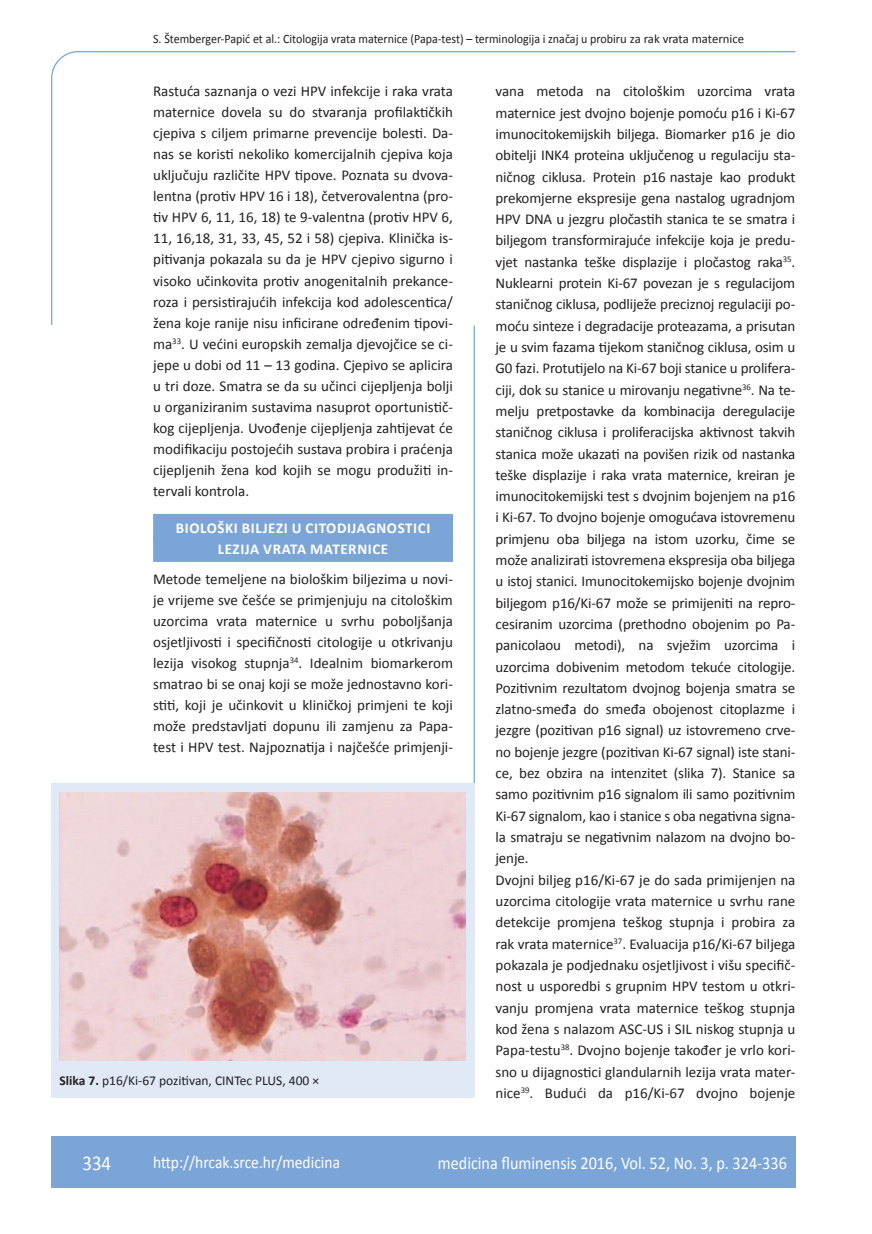
<style>
.page{position:relative;width:872px;height:1234px;background:#fff}
.page>*{position:absolute;margin:0;border:0;box-sizing:border-box;transform-origin:0 0}
.t1{font:21px "Calibri";color:#fff;scale:.9 1}
.t2{font:18px "Calibri";color:#fff;scale:.9 1}
.t3{font:17.25px "Calibri";color:#fff;scale:.9 1}
.t4{font:15px/21.3px "Calibri";letter-spacing:-.01em;color:#231f20;text-align:justify}
.t5{font:700 15px/21px "Calibri";letter-spacing:.04em;color:#fff;text-align:center}
.t6{font:13.5px "Calibri";color:#231f20}
.t7{font:12.75px "Calibri";color:#231f20;scale:.94 1}
.s1{font-weight:700}
</style>
<div class="page">
<svg style="left:51px;top:51px;width:745px;height:274px"></svg>
<hr style="left:473px;top:325px;width:2px;height:457px;background:#7ca5d7">
<div style="left:51px;top:1135px;width:744px;height:51px;background:#7ca5d7"></div>
<div style="left:153px;top:514px;width:300px;height:27px;background:#7ca5d7"></div>
<div style="left:153px;top:535px;width:300px;height:27px;background:#7ca5d7"></div>
<div style="left:51px;top:783px;width:423px;height:314px;background:#e1e9f6"></div>
<img style="left:60px;top:792px;width:405px;height:267px">
<p class="t7" style="left:153px;top:30px;width:630px">S. Štemberger-Papić et al.: Citologija vrata maternice (Papa-test) – terminologija i značaj u probiru za rak vrata maternice</p>
<p class="t4" style="left:153px;top:80px;width:301px">Rastuća saznanja o vezi HPV infekcije i raka vrata maternice dovela su do stvaranja profilaktičkih cjepiva s ciljem primarne prevencije bolesti. Da&shy;nas se koristi nekoliko komercijalnih cjepiva koja uključuju različite HPV tipove. Poznata su dvova&shy;lentna (protiv HPV 16 i 18), četverovalentna (pro&shy;tiv HPV 6, 11, 16, 18) te 9-valentna (protiv HPV 6, 11, 16,18, 31, 33, 45, 52 i 58) cjepiva. Klinička is&shy;pitivanja pokazala su da je HPV cjepivo sigurno i visoko učinkovita protiv anogenitalnih prekance&shy;roza i persistirajućih infekcija kod adolescentica/ žena koje ranije nisu inficirane određenim tipovi&shy;ma<sup>33</sup>. U većini europskih zemalja djevojčice se ci&shy;jepe u dobi od 11 – 13 godina. Cjepivo se aplicira u tri doze. Smatra se da su učinci cijepljenja bolji u organiziranim sustavima nasuprot oportunistič&shy;kog cijepljenja. Uvođenje cijepljenja zahtijevat će modifikaciju postojećih sustava probira i praćenja cijepljenih žena kod kojih se mogu produžiti in&shy;tervali kontrola.</p>
<p class="t5" style="left:176px;top:516px;width:256px">BIOLOŠKI BILJEZI U CITODIJAG NOSTICI<br>LEZIJA VRATA MATERNICE</p>
<p class="t4" style="left:153px;top:568px;width:301px">Metode temeljene na biološkim biljezima u novi&shy;je vrijeme sve češće se primjenjuju na citološkim uzorcima vrata maternice u svrhu poboljšanja osjetljivosti i specifičnosti citologije u otkrivanju lezija visokog stupnja<sup>34</sup>. Idealnim biomarkerom smatrao bi se onaj koji se može jednostavno kori&shy;stiti, koji je učinkovit u kliničkoj primjeni te koji može predstavljati dopunu ili zamjenu za Papa&shy;test i HPV test. Najpoznatija i najčešće primjenji-</p>
<p class="t6" style="left:60px;top:1072px;width:261px"><span class="s1">SLIKA 7.</span> p16/Ki-67 pozitivan, CINTec PLUS, 400 ×</p>
<p class="t4" style="left:495px;top:80px;width:301px;text-align:left">vana metoda na citološkim uzorcima vrata maternice jest dvojno bojenje pomoću p16 i Ki-67 imunocitokemijskih biljega. Biomarker p16 je dio obitelji INK4 proteina uključenog u regulaciju sta&shy;ničnog ciklusa. Protein p16 nastaje kao produkt prekomjerne ekspresije gena nastalog ugradnjom HPV DNA u jezgru pločastih stanica te se smatra i biljegom transformirajuće infekcije koja je predu&shy;vjet nastanka teške displazije i pločastog raka<sup>35</sup>.<br>Nuklearni protein Ki-67 povezan je s regulacijom staničnog ciklusa, podliježe preciznoj regulaciji po&shy;moću sinteze i degradacije proteazama, a prisutan je u svim fazama tijekom staničnog ciklusa, osim u G0 fazi. Protutijelo na Ki-67 boji stanice u prolifera&shy;ciji, dok su stanice u mirovanju negativne<sup>36</sup>. Na te&shy;melju pretpostavke da kombinacija deregulacije staničnog ciklusa i proliferacijska aktivnost takvih stanica može ukazati na povišen rizik od nastanka teške displazije i raka vrata maternice, kreiran je imunocitokemijski test s dvojnim bojenjem na p16 i Ki-67. To dvojno bojenje omogućava istovremenu primjenu oba biljega na istom uzorku, čime se može analizirati istovremena ekspresija oba biljega u istoj stanici. Imunocitokemijsko bojenje dvojnim biljegom p16/Ki-67 može se primijeniti na repro&shy;cesiranim uzorcima (prethodno obojenim po Pa&shy;panicolaou metodi), na svježim uzorcima i uzorcima dobivenim metodom tekuće citologije.<br>Pozitivnim rezultatom dvojnog bojenja smatra se zlatno-smeđa do smeđa obojenost citoplazme i jezgre (pozitivan p16 signal) uz istovremeno crve&shy;no bojenje jezgre (pozitivan Ki-67 signal) iste stani&shy;ce, bez obzira na intenzitet (slika 7). Stanice sa samo pozitivnim p16 signalom ili samo pozitivnim Ki-67 signalom, kao i stanice s oba negativna signa&shy;la smatraju se negativnim nalazom na dvojno bo&shy;jenje.<br>Dvojni biljeg p16/Ki-67 je do sada primijenjen na uzorcima citologije vrata maternice u svrhu rane detekcije promjena teškog stupnja i probira za rak vrata maternice<sup>37</sup>. Evaluacija p16/Ki-67 biljega pokazala je podjednaku osjetljivost i višu specifič&shy;nost u usporedbi s grupnim HPV testom u otkri&shy;vanju promjena vrata maternice teškog stupnja kod žena s nalazom ASC-US i SIL niskog stupnja u Papa-testu<sup>38</sup>. Dvojno bojenje također je vrlo kori&shy;sno u dijagnostici glandularnih lezija vrata mater&shy;nice<sup>39</sup>. Budući da p16/Ki-67 dvojno bojenje</p>
<h1 class="t1" style="left:82px;top:1149px;width:33px">334</h1>
<p class="t3" style="left:153px;top:1150px;width:209px">http://hrcak.srce.hr/medicina</p>
<p class="t2" style="left:438px;top:1151px;width:389px">medicina fluminensis 2016, Vol. 52, No. 3, p. 324-336</p>
</div>
